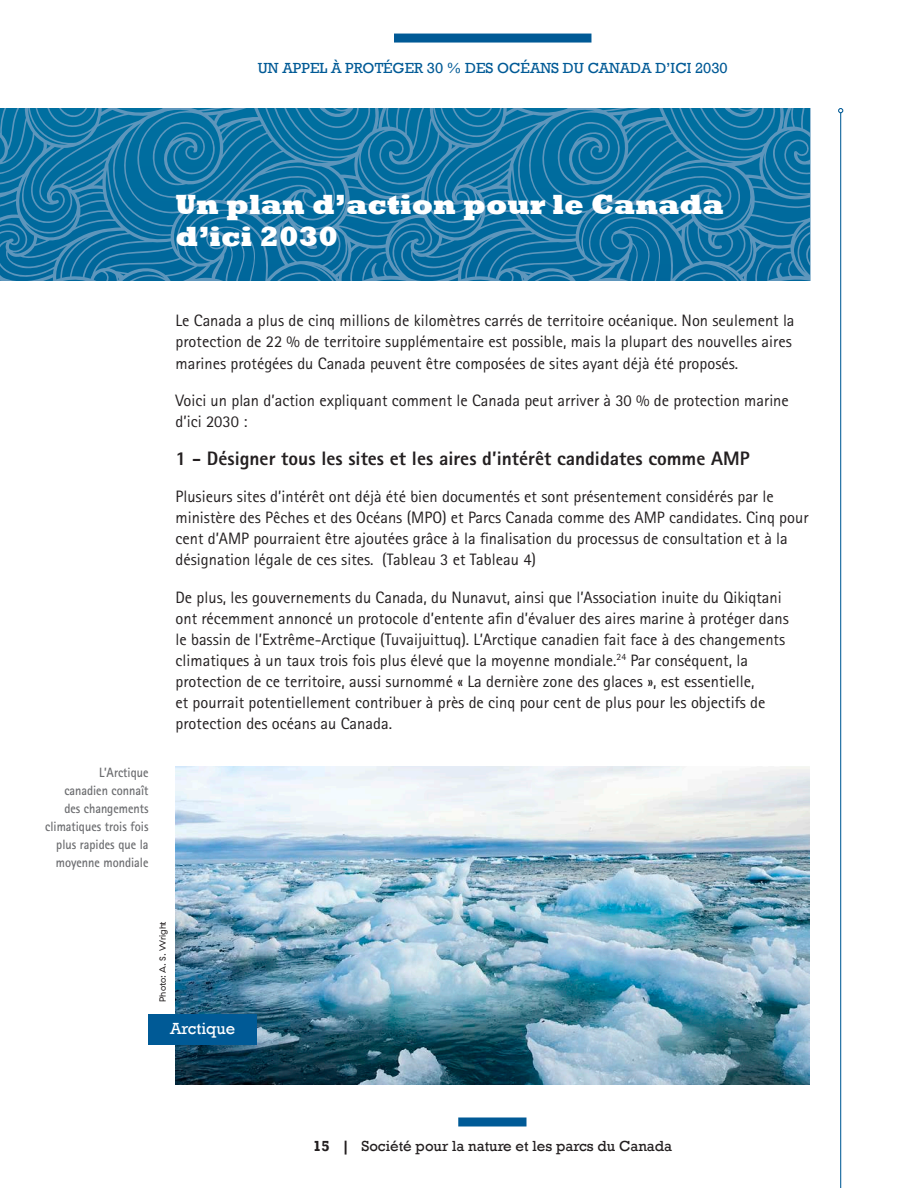
<style>
.page{position:relative;width:918px;height:1188px;background:#fff}
.page>*{position:absolute;margin:0;border:0;box-sizing:border-box;transform-origin:0 0}
.t1{font:800 28.5px/31.5px "Rockwell";color:#fff}
.t2{font:800 19.5px "Rotis Sans Serif";color:#231f20}
.t3{font:16.5px/21px "Rotis Sans Serif";color:#231f20}
.t4{font:16.5px "Rockwell";color:#fff}
.t5{font:15px "Rockwell";color:#005a96}
.t6{font:15px "Rockwell";color:#231f20}
.t7{font:700 13.5px/18px "Rotis Sans Serif";color:#6c6d70;text-align:right;scale:.9 1}
.Body_text{font:9px "GT Haptik";color:#231f20}
.s1{font-weight:700}
</style>
<div class="page">
<div style="left:458px;top:1118px;width:68px;height:8px;background:#005a96"></div>
<div style="left:394px;top:34px;width:197px;height:9px;background:#005a96"></div>
<hr style="left:840px;top:113px;width:1px;height:1075px;background:#005a96">
<svg style="left:838px;top:108px;width:5px;height:5px"></svg>
<svg style="left:0;top:108px;width:810px;height:173px;fill:#006d9f"></svg>
<img style="left:176px;top:767px;width:634px;height:317px">
<div style="left:148px;top:1014px;width:109px;height:30px;background:#005a96"></div>
<p class="t5" style="left:258px;top:60px;width:471px">UN APPEL À PROTÉGER 30 % DES OCÉANS DU CANADA D’ICI 2030</p>
<p class="t1" style="left:176px;top:189px;width:550px">Un plan d’action pour le Canada d’ici 2030</p>
<p class="t7" style="left:45px;top:764px;width:116px">L’Arctique<br>canadien connaît des changements climatiques trois fois plus rapides que la moyenne mondiale</p>
<p class="t3" style="left:176px;top:310px;width:621px">Le Canada a plus de cinq millions de kilomètres carrés de territoire océanique. Non seulement la protection de 22 % de territoire supplémentaire est possible, mais la plupart des nouvelles aires marines protégées du Canada peuvent être composées de sites ayant déjà été proposés.</p>
<p class="t3" style="left:176px;top:389px;width:615px;line-height:21.6px">Voici un plan d’action expliquant comment le Canada peut arriver à 30 % de protection marine d’ici 2030 :</p>
<p class="t2" style="left:176px;top:446px;width:575px">1 - Désigner tous les sites et les aires d’intérêt candidates comme AMP</p>
<p class="t3" style="left:176px;top:486px;width:635px">Plusieurs sites d’intérêt ont déjà été bien documentés et sont présentement considérés par le ministère des Pêches et des Océans (MPO) et Parcs Canada comme des AMP candidates. Cinq pour cent d’AMP pourraient être ajoutées grâce à la finalisation du processus de consultation et à la désignation légale de ces sites. (Tableau 3 et Tableau 4)</p>
<p class="t3" style="left:176px;top:586px;width:615px">De plus, les gouvernements du Canada, du Nunavut, ainsi que l’Association inuite du Qikiqtani ont récemment annoncé un protocole d’entente afin d’évaluer des aires marine à protéger dans le bassin de l’Extrême-Arctique (Tuvaijuittuq). L’Arctique canadien fait face à des changements climatiques à un taux trois fois plus élevé que la moyenne mondiale.<sup>24</sup> Par conséquent, la protection de ce territoire, aussi surnommé « La dernière zone des glaces », est essentielle,<br>et pourrait potentiellement contribuer à près de cinq pour cent de plus pour les objectifs de protection des océans au Canada.</p>
<p class="Body_text" style="left:157px;top:1002px;width:82px;rotate:-90deg">Photo: A. S. Wright</p>
<p class="t4" style="left:170px;top:1018px;width:67px">Arctique</p>
<p class="t6" style="left:313px;top:1137px;width:361px"><span class="s1">15 |</span> Société pour la nature et les parcs du Canada</p>
</div>
